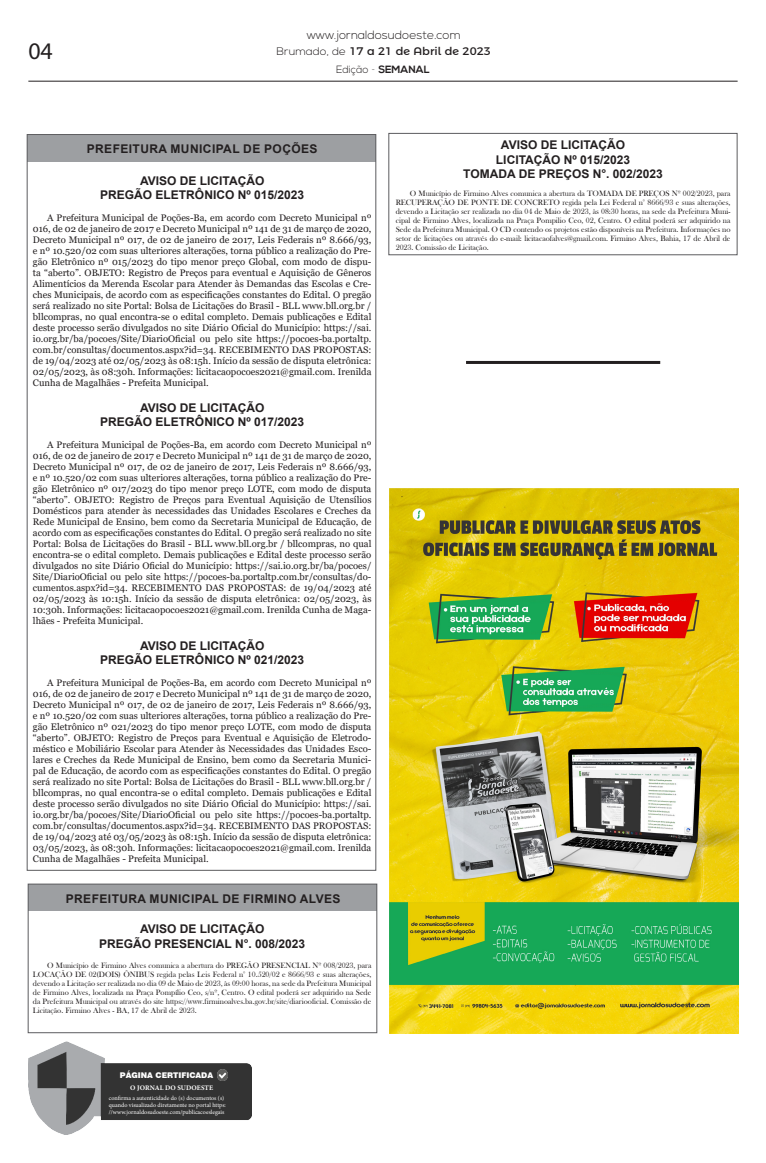
<style>
.page{position:relative;width:766px;height:1163px;background:#fff}
.page>*{position:absolute;margin:0;border:0;box-sizing:border-box;transform-origin:0 0}
.t1{font:23.9px "Myriad Pro";color:#231f20}
.Título_edital{font:700 12px "Arial";color:#231f20}
.Título_edital-2{font:700 12px "Arial";letter-spacing:.035em;color:#231f20}
.t2{font:300 12px "Nexa";color:#231f20}
.Texto_Capa{font:11px "Montserrat Alternates";color:#231f20;scale:1.04 1}
.t3{font:700 10.5px "Nexa";color:#231f20}
.Texto{font:9.5px/11px "Georgia";color:#231f20;text-align:justify}
.Texto_Edital{font:8px/9px "Bask Old Face";color:#231f20;text-align:justify}
.t4{font:900 7.8px "Swiss 721 BT";color:#fff}
.t5{font:700 7px "Minion Pro";letter-spacing:.01em;color:#fff}
.t6{font:6.1px/7.3px "Minion Pro";color:#fff}
.s1{font-family:"Nexa";font-weight:300}
.s2{font-weight:300}
.s3{font-family:"Montserrat Alternates";font-weight:200}
</style>
<div class="page">
<hr style="left:28px;top:81px;width:709px;height:1px;background:#231f20">
<img style="left:28px;top:1041px;width:223px;height:93px">
<svg style="left:217px;top:1069px;width:11px;height:10px"></svg>
<div style="left:27px;top:135px;width:348px;height:26px;background:#9d9fa2"></div>
<div style="left:28px;top:884px;width:348px;height:26px;background:#9d9fa2"></div>
<div style="left:28px;top:883px;width:349px;height:150px;border:1px solid #5c5c5f"></div>
<div style="left:388px;top:133px;width:349px;height:122px;border:1px solid #5c5c5f"></div>
<img style="left:389px;top:488px;width:349px;height:545px">
<hr style="left:466px;top:361px;width:194px;height:3px;background:#231f20">
<p class="t1" style="left:28px;top:37px;width:26px">04</p>
<p class="t2" style="left:306px;top:27px;width:155px">www.jornaldosudoeste.com</p>
<p class="Texto_Capa" style="left:276px;top:43px;width:207px"><span class="s1">Brumado, de</span> 17 a 21 de Abril de 2023</p>
<p class="t3" style="left:336px;top:63px;width:95px"><span class="s2">Edição</span> <span class="s3">-</span> SEMANAL</p>
<p class="Título_edital-2" style="left:87px;top:141px;width:232px">PREFEITURA MUNICIPAL DE POÇÕES</p>
<p class="Título_edital" style="left:140px;top:172px;width:126px">AVISO DE LICITAÇÃO</p>
<p class="Título_edital" style="left:100px;top:186px;width:205px">PREGÃO ELETRÔNICO Nº 015/2023</p>
<p class="Texto" style="left:33px;top:212px;width:340px;text-indent:14px">A Prefeitura Municipal de Poções-Ba, em acordo com Decreto Municipal nº 016, de 02 de janeiro de 2017 e Decreto Municipal nº 141 de 31 de março de 2020, Decreto Municipal nº 017, de 02 de janeiro de 2017, Leis Federais nº 8.666/93, e nº 10.520/02 com suas ulteriores alterações, torna público a realização do Pre&shy;gão Eletrônico nº 015/2023 do tipo menor preço Global, com modo de dispu&shy;ta “aberto”. OBJETO: Registro de Preços para eventual e Aquisição de Gêneros Alimentícios da Merenda Escolar para Atender às Demandas das Escolas e Cre&shy;ches Municipais, de acordo com as especificações constantes do Edital. O pregão será realizado no site Portal: Bolsa de Licitações do Brasil - BLL www.bll.org.br / bllcompras, no qual encontra-se o edital completo. Demais publicações e Edital deste processo serão divulgados no site Diário Oficial do Município: https://sai. io.org.br/ba/pocoes/Site/DiarioOficial ou pelo site https://pocoes-ba.portaltp. com.br/consultas/documentos.aspx?id=34. RECEBIMENTO DAS PROPOSTAS: de 19/04/2023 até 02/05/2023 às 08:15h. Início da sessão de disputa eletrônica:<br>02/05/2023, às 08:30h. Informações: licitacaopocoes2021@gmail.com. Irenilda Cunha de Magalhães - Prefeita Municipal.</p>
<p class="Título_edital" style="left:140px;top:399px;width:126px">AVISO DE LICITAÇÃO</p>
<p class="Título_edital" style="left:100px;top:413px;width:205px">PREGÃO ELETRÔNICO Nº 017/2023</p>
<p class="Texto" style="left:33px;top:439px;width:340px;text-indent:14px">A Prefeitura Municipal de Poções-Ba, em acordo com Decreto Municipal nº 016, de 02 de janeiro de 2017 e Decreto Municipal nº 141 de 31 de março de 2020, Decreto Municipal nº 017, de 02 de janeiro de 2017, Leis Federais nº 8.666/93, e nº 10.520/02 com suas ulteriores alterações, torna público a realização do Pre&shy;gão Eletrônico nº 017/2023 do tipo menor preço LOTE, com modo de disputa “aberto”. OBJETO: Registro de Preços para Eventual Aquisição de Utensílios Domésticos para atender às necessidades das Unidades Escolares e Creches da Rede Municipal de Ensino, bem como da Secretaria Municipal de Educação, de acordo com as especificações constantes do Edital. O pregão será realizado no site Portal: Bolsa de Licitações do Brasil - BLL www.bll.org.br / bllcompras, no qual encontra-se o edital completo. Demais publicações e Edital deste processo serão divulgados no site Diário Oficial do Município: https://sai.io.org.br/ba/pocoes/ Site/DiarioOficial ou pelo site https://pocoes-ba.portaltp.com.br/consultas/do&shy;cumentos.aspx?id=34. RECEBIMENTO DAS PROPOSTAS: de 19/04/2023 até 02/05/2023 às 10:15h. Início da sessão de disputa eletrônica: 02/05/2023, às 10:30h. Informações: licitacaopocoes2021@gmail.com. Irenilda Cunha de Maga&shy;lhães - Prefeita Municipal.</p>
<p class="Título_edital" style="left:140px;top:636px;width:126px">AVISO DE LICITAÇÃO</p>
<p class="Título_edital" style="left:100px;top:651px;width:205px">PREGÃO ELETRÔNICO Nº 021/2023</p>
<p class="Texto" style="left:33px;top:677px;width:340px;text-indent:14px">A Prefeitura Municipal de Poções-Ba, em acordo com Decreto Municipal nº 016, de 02 de janeiro de 2017 e Decreto Municipal nº 141 de 31 de março de 2020, Decreto Municipal nº 017, de 02 de janeiro de 2017, Leis Federais nº 8.666/93, e nº 10.520/02 com suas ulteriores alterações, torna público a realização do Pre&shy;gão Eletrônico nº 021/2023 do tipo menor preço LOTE, com modo de disputa “aberto”. OBJETO: Registro de Preços para Eventual e Aquisição de Eletrodo&shy;méstico e Mobiliário Escolar para Atender às Necessidades das Unidades Esco&shy;lares e Creches da Rede Municipal de Ensino, bem como da Secretaria Munici&shy;pal de Educação, de acordo com as especificações constantes do Edital. O pregão será realizado no site Portal: Bolsa de Licitações do Brasil - BLL www.bll.org.br / bllcompras, no qual encontra-se o edital completo. Demais publicações e Edital deste processo serão divulgados no site Diário Oficial do Município: https://sai. io.org.br/ba/pocoes/Site/DiarioOficial ou pelo site https://pocoes-ba.portaltp. com.br/consultas/documentos.aspx?id=34. RECEBIMENTO DAS PROPOSTAS: de 19/04/2023 até 03/05/2023 às 08:15h. Início da sessão de disputa eletrônica:<br>03/05/2023, às 08:30h. Informações: licitacaopocoes2021@gmail.com. Irenilda Cunha de Magalhães - Prefeita Municipal.</p>
<p class="Título_edital-2" style="left:66px;top:890px;width:276px">PREFEITURA MUNICIPAL DE FIRMINO ALVES</p>
<p class="Título_edital" style="left:140px;top:920px;width:126px">AVISO DE LICITAÇÃO</p>
<p class="Título_edital" style="left:99px;top:935px;width:207px">PREGÃO PRESENCIAL N°. 008/2023</p>
<p class="Texto_Edital" style="left:33px;top:960px;width:340px;text-indent:14px">O Município de Firmino Alves comunica a abertura do PREGÃO PRESENCIAL Nº 008/2023, para LOCAÇÃO DE 02(DOIS) ÔNIBUS regida pelas Leis Federal n° 10.520/02 e 8666/93 e suas alterações, devendo a Licitação ser realizada no dia 09 de Maio de 2023, às 09:00 horas, na sede da Prefeitura Municipal de Firmino Alves, localizada na Praça Pompílio Ceo, s/nº, Centro. O edital poderá ser adquirido na Sede da Prefeitura Municipal ou através do site https://www.firminoalves.ba.gov.br/site/diariooficial. Comissão de Licitação. Firmino Alves - BA, 17 de Abril de 2023.</p>
<p class="t4" style="left:120px;top:1070px;width:95px">PÁGINA CERTIFICADA</p>
<p class="t5" style="left:130px;top:1083px;width:84px">O JORNAL DO SUDOESTE</p>
<p class="t6" style="left:109px;top:1094px;width:118px">confirma a autenticidade do (s) documentos (s) quando visualizado diretamente no portal https:</p>
<p class="t6" style="left:109px;top:1108px;width:117px">//www.jornaldosudoeste.com/publicacoeslegais</p>
<p class="Título_edital" style="left:501px;top:136px;width:126px">AVISO DE LICITAÇÃO</p>
<p class="Título_edital" style="left:496px;top:151px;width:136px">LICITAÇÃO Nº 015/2023</p>
<p class="Título_edital" style="left:463px;top:165px;width:201px">TOMADA DE PREÇOS N°. 002/2023</p>
<p class="Texto_Edital" style="left:395px;top:189px;width:336px;text-indent:14px">O Município de Firmino Alves comunica a abertura da TOMADA DE PREÇOS Nº 002/2023, para RECUPERAÇÃO DE PONTE DE CONCRETO regida pela Lei Federal n° 8666/93 e suas alterações, devendo a Licitação ser realizada no dia 04 de Maio de 2023, às 08:30 horas, na sede da Prefeitura Muni&shy;cipal de Firmino Alves, localizada na Praça Pompilio Ceo, 02, Centro. O edital poderá ser adquirido na Sede da Prefeitura Municipal. O CD contendo os projetos estão disponíveis na Prefeitura. Informações no setor de licitações ou através do e-mail: licitacaofalves@gmail.com. Firmino Alves, Bahia, 17 de Abril de 2023. Comissão de Licitação.</p>
</div>
